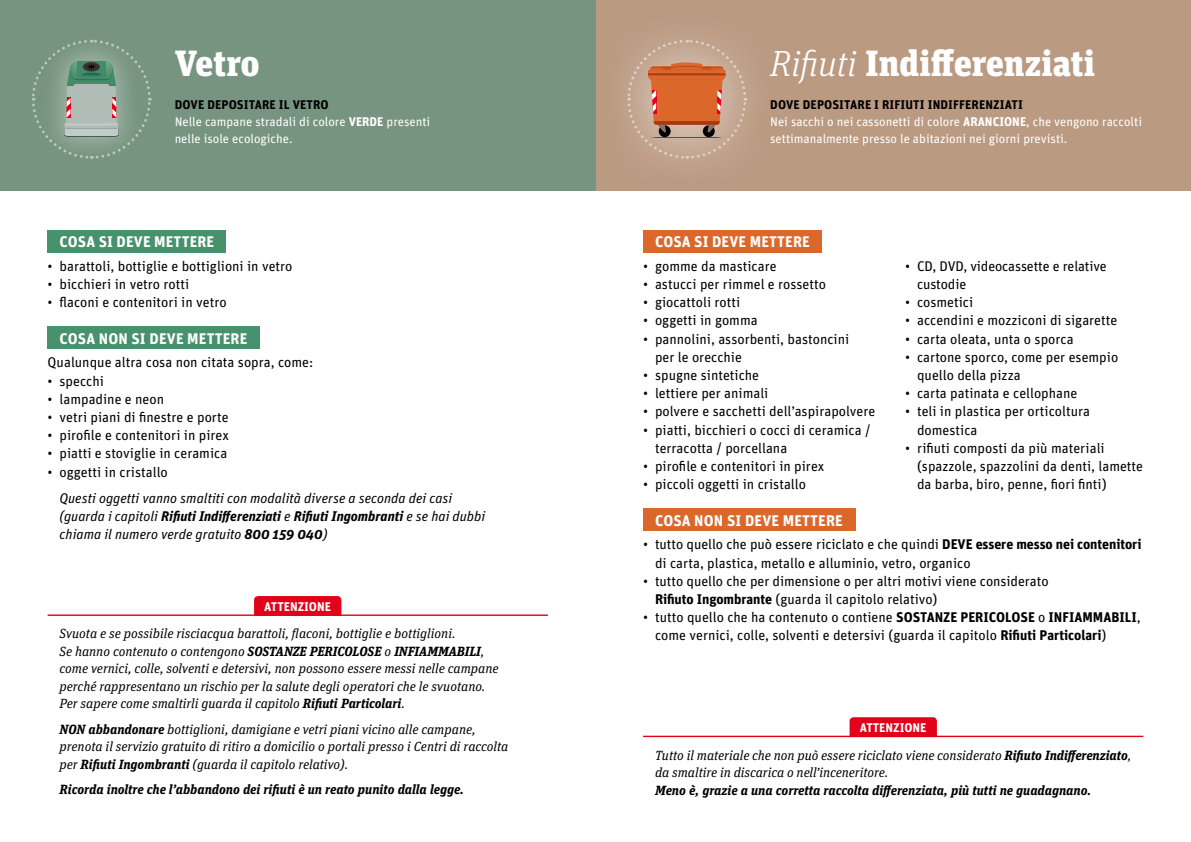
<style>
.page{position:relative;width:1191px;height:842px;background:#fff}
.page>*{position:absolute;margin:0;border:0;box-sizing:border-box;transform-origin:0 0}
.t1{font:900 36.4px "Unit Slab Pro";color:#fff}
.t2{font:700 15.4px "Unit Pro";letter-spacing:.01em;color:#fff}
.t3{font:14px/18.2px "Unit Pro";color:#000}
.t4{font:italic 14px/18.2px "Unit Pro";color:#000}
.t5{font:700 14px "Unit Pro";color:#000}
.t6{font:italic 13.3px/17.5px "Unit Slab Pro";color:#000}
.t7{font:italic 700 13.3px "Unit Slab Pro";color:#000}
.t8{font:12.6px/16.8px "Unit Pro";color:#fff}
.t9{font:700 12.6px "Unit Pro";letter-spacing:.01em;color:#000}
.t10{font:700 12.6px "Unit Pro";color:#fff}
.s1{font-weight:700;color:#000}
.s2{font-weight:700}
.s3{font-weight:300;font-style:italic}
.s4{font-weight:400}
</style>
<div class="page">
<hr style="left:48px;top:614px;width:500px;height:2px;background:#e2001a">
<div style="left:254px;top:596px;width:87px;height:18px;background:#e2001a"></div>
<div style="left:595px;top:0;width:596px;height:190px;background:#bb9a82"></div>
<div style="left:643px;top:509px;width:212px;height:22px;background:#dc672a"></div>
<div style="left:643px;top:230px;width:178px;height:23px;background:#dc672a"></div>
<div style="left:597px;top:11px;width:179px;height:180px;background:#bb9a82"></div>
<hr style="left:643px;top:736px;width:500px;height:1px;background:#e2001a">
<svg style="left:849px;top:717px;width:88px;height:19px"></svg>
<svg style="left:627px;top:39px;width:120px;height:121px"></svg>
<div style="left:0;top:0;width:595px;height:190px;background:#779480"></div>
<div style="left:48px;top:230px;width:178px;height:23px;background:#47916c"></div>
<div style="left:48px;top:327px;width:212px;height:22px;background:#47916c"></div>
<svg style="left:32px;top:39px;width:120px;height:120px"></svg>
<h1 class="t1" style="left:175px;top:36px;width:86px">Vetro</h1>
<p class="t8" style="left:175px;top:96px;width:189px"><span class="s1">DOVE DEPOSITARE IL VETRO<br></span>Nelle campane stradali di colore <span class="s2">VERDE</span></p>
<p class="t8" style="left:386px;top:113px;width:45px">presenti</p>
<p class="t8" style="left:175px;top:130px;width:119px">nelle isole ecologiche.</p>
<p class="t2" style="left:60px;top:232px;width:156px">COSA SI DEVE METTERE</p>
<p class="t3" style="left:48px;top:257px;width:246px">• barattoli, bottiglie e bottiglioni in vetro</p>
<p class="t3" style="left:48px;top:275px;width:143px">• bicchieri in vetro rotti</p>
<p class="t3" style="left:48px;top:293px;width:180px">• flaconi e contenitori in vetro</p>
<p class="t2" style="left:60px;top:328px;width:189px">COSA NON SI DEVE METTERE</p>
<p class="t3" style="left:48px;top:353px;width:267px">Qualunque altra cosa non citata sopra, come:</p>
<p class="t3" style="left:48px;top:371px;width:58px">• specchi</p>
<p class="t3" style="left:48px;top:390px;width:118px">• lampadine e neon</p>
<p class="t3" style="left:48px;top:408px;width:182px">• vetri piani di finestre e porte</p>
<p class="t3" style="left:48px;top:426px;width:183px">• pirofile e contenitori in pirex</p>
<p class="t3" style="left:48px;top:444px;width:181px">• piatti e stoviglie in ceramica</p>
<p class="t3" style="left:48px;top:462px;width:122px">• oggetti in cristallo</p>
<p class="t4" style="left:60px;top:489px;width:427px">Questi oggetti vanno smaltiti con modalità diverse a seconda dei casi (guarda i capitoli <span class="s2">Rifiuti Indifferenziati</span> e <span class="s2">Rifiuti Ingombranti</span> e se hai dubbi chiama il numero verde gratuito <span class="s2">800 159 040</span>)</p>
<p class="t10" style="left:264px;top:598px;width:53px">ATTENZIONE</p>
<p class="t6" style="left:60px;top:625px;width:440px">Svuota e se possibile risciacqua barattoli, flaconi, bottiglie e bottiglioni.<br>Se hanno contenuto o contengono <span class="s2">SOSTANZE PERICOLOSE</span> o <span class="s2">INFIAMMABILI</span>, come vernici, colle, solventi e detersivi, non possono essere messi nelle campane perché rappresentano un rischio per la salute degli operatori che le svuotano.<br>Per sapere come smaltirli guarda il capitolo <span class="s2">Rifiuti Particolari</span>.</p>
<p class="t6" style="left:60px;top:720px;width:450px"><span class="s2">NON abbandonare</span> bottiglioni, damigiane e vetri piani vicino alle campane, prenota il servizio gratuito di ritiro a domicilio o portali presso i Centri di raccolta per <span class="s2">Rifiuti Ingombranti</span> (guarda il capitolo relativo).</p>
<p class="t7" style="left:60px;top:780px;width:406px">Ricorda inoltre che l’abbandono dei rifiuti è un reato punito dalla legge.</p>
<h1 class="t1" style="left:770px;top:36px;width:326px"><span class="s3">Rifiuti</span> Indifferenziati</h1>
<p class="t9" style="left:770px;top:96px;width:191px">DOVE DEPOSITARE I RIFIUTI INDIFFERENZ</p>
<p class="t9" style="left:999px;top:96px;width:25px">IATI</p>
<p class="t8" style="left:770px;top:113px;width:202px">Nei sacchi o nei cassonetti di colore <span class="s2">ARANC</span></p>
<p class="t8" style="left:770px;top:113px;width:373px;text-indent:229px"><span class="s2">IONE</span>, che vengono raccolti settimanalmente presso le abitazioni nei giorni previsti.</p>
<p class="t2" style="left:655px;top:232px;width:156px">COSA SI DEVE METTERE</p>
<p class="t3" style="left:643px;top:257px;width:135px">• gomme da masticare</p>
<p class="t3" style="left:643px;top:275px;width:184px">• astucci per rimmel e rossetto</p>
<p class="t3" style="left:643px;top:293px;width:99px">• giocattoli rotti</p>
<p class="t3" style="left:643px;top:311px;width:116px">• oggetti in gomma</p>
<p class="t3" style="left:655px;top:329px;width:196px;text-indent:-12px">• pannolini, assorbenti, bastoncini per le orecchie</p>
<p class="t3" style="left:643px;top:366px;width:117px">• spugne sintetiche</p>
<p class="t3" style="left:643px;top:384px;width:127px">• lettiere per animali</p>
<p class="t3" style="left:643px;top:402px;width:234px">• polvere e sacchetti dell’aspirapolvere</p>
<p class="t3" style="left:655px;top:420px;width:217px;text-indent:-12px">• piatti, bicchieri o cocci di ceramica / terracotta / porcellana</p>
<p class="t3" style="left:643px;top:457px;width:183px">• pirofile e contenitori in pirex</p>
<p class="t3" style="left:643px;top:475px;width:164px">• piccoli oggetti in cristallo</p>
<p class="t3" style="left:917px;top:257px;width:191px;text-indent:-12px">• CD, DVD, videocassette e relative custodie</p>
<p class="t3" style="left:905px;top:293px;width:70px">• cosmetici</p>
<p class="t3" style="left:905px;top:311px;width:214px">• accendini e mozziconi di sigarette</p>
<p class="t3" style="left:905px;top:329px;width:170px">• carta oleata, unta o sporca</p>
<p class="t3" style="left:917px;top:348px;width:203px;text-indent:-12px">• cartone sporco, come per esempio quello della pizza</p>
<p class="t3" style="left:905px;top:384px;width:174px">• carta patinata e cellophane</p>
<p class="t3" style="left:917px;top:402px;width:174px;text-indent:-12px">• teli in plastica per orticoltura domestica</p>
<p class="t3" style="left:917px;top:439px;width:228px;text-indent:-12px">• rifiuti composti da più materiali (spazzole, spazzolini da denti, lamette da barba, biro, penne, fiori finti)</p>
<p class="t2" style="left:655px;top:510px;width:189px">COSA NON SI DEVE METTERE</p>
<p class="t3" style="left:655px;top:535px;width:488px;text-indent:-12px">• tutto quello che può essere riciclato e che quindi <span class="s2">DEVE ESSERE MESSO NEI CONTENITORI </span>di carta, plastica, metallo e alluminio, vetro, organico</p>
<p class="t3" style="left:655px;top:572px;width:395px;text-indent:-12px">• tutto quello che per dimensione o per altri motivi viene considerato<br><span class="s2">RIFIUTO INGOMBRANTE</span> (guarda il capitolo relativo)</p>
<p class="t3" style="left:643px;top:608px;width:292px">• tutto quello che ha contenuto o contiene <span class="s2">SOSTANZE</span></p>
<p class="t5" style="left:960px;top:608px;width:37px">PERICOLOSE</p>
<p class="t5" style="left:1038px;top:608px;width:47px"><span class="s4">o</span> INFIAMMAB</p>
<p class="t5" style="left:1119px;top:608px;width:23px">ILI<span class="s4">,</span></p>
<p class="t3" style="left:655px;top:626px;width:453px">come vernici, colle, solventi e detersivi (guarda il capitolo <span class="s2">RIFIUTI PARTICOLARI</span>)</p>
<p class="t10" style="left:859px;top:719px;width:53px">ATTENZIONE</p>
<p class="t6" style="left:655px;top:746px;width:478px">Tutto il materiale che non può essere riciclato viene considerato <span class="s2">Rifiuto Indifferenziato</span>, da smaltire in discarica o nell’inceneritore.</p>
<p class="t7" style="left:655px;top:780px;width:438px">Meno è, grazie a una corretta raccolta differenziata, più tutti ne guadagnano.</p>
</div>
